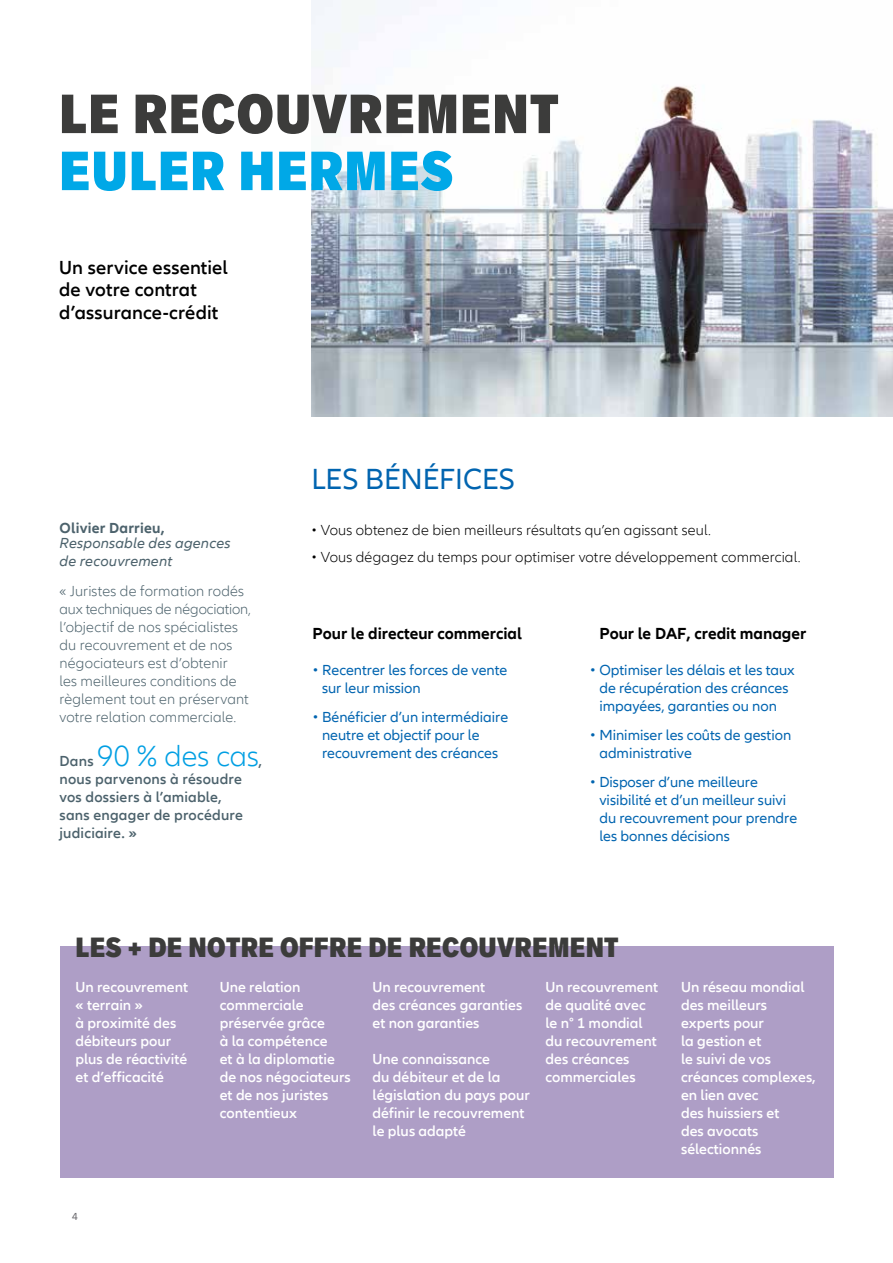
<style>
.page{position:relative;width:893px;height:1263px;background:#fff}
.page>*{position:absolute;margin:0;border:0;box-sizing:border-box;transform-origin:0 0}
.t1{font:900 condensed 54px "Applied Sans Pro";letter-spacing:.02em;color:#3c3c3b}
.t2{font:900 condensed 54px "Applied Sans Pro";letter-spacing:.02em;color:#00a8e7}
.t3{font:300 30px "Allianz Neo";color:#009fe3}
.t4{font:30px "Allianz Neo";color:#0064b0}
.t5{font:900 condensed 27px "Applied Sans Pro";letter-spacing:.01em;color:#3c3c3b}
.t6{font:600 19.5px/22.5px "Allianz Neo";letter-spacing:.005em;color:#000}
.t7{font:700 16.5px "Allianz Neo";color:#000}
.t8{font:600 15px/18px "Allianz Neo";color:#fff}
.t9{font:15px/18px "Allianz Neo";color:#0064b0}
.t10{font:300 15px/18px "Allianz Neo";letter-spacing:.01em;color:#4c626c}
.t11{font:300 15px "Allianz Neo";letter-spacing:.01em;color:#000}
.t12{font:600 15px/18px "Allianz Neo";letter-spacing:.015em;color:#4c626c}
.t13{font:italic 15px/18px "Allianz Neo";letter-spacing:.01em;color:#4c626c}
.t14{font:700 15px "Allianz Neo";letter-spacing:.015em;color:#4c626c}
.t15{font:10.5px "Allianz Neo";color:#67666b}
.s1{font-weight:600;font-size:15px;color:#4c626c}
</style>
<div class="page">
<div style="left:60px;top:946px;width:773px;height:232px;background:#ae9ec6"></div>
<img style="left:311px;top:1px;width:582px;height:415px">
<h1 class="t1" style="left:59px;top:81px;width:501px">LE RECOUVREMENT</h1>
<h1 class="t2" style="left:59px;top:138px;width:395px">EULER HERMES</h1>
<h3 class="t6" style="left:59px;top:257px;width:170px">Un service essentiel de votre contrat d’assurance-crédit</h3>
<p class="t14" style="left:60px;top:520px;width:107px">Olivier Darrieu,</p>
<p class="t13" style="left:60px;top:535px;width:173px">Responsable des agences de recouvrement</p>
<p class="t10" style="left:60px;top:582px;width:193px">« Juristes de formation rodés aux techniques de négociation, l’objectif de nos spécialistes du recouvrement et de nos négociateurs est d’obtenir<br>les meilleures conditions de règlement tout en préservant votre relation commerciale.</p>
<h2 class="t3" style="left:60px;top:739px;width:204px"><span class="s1">Dans</span> 90 % des cas<span class="s1">,</span></h2>
<p class="t12" style="left:60px;top:770px;width:185px">nous parvenons à résoudre vos dossiers à l’amiable, sans engager de procédure judiciaire. »</p>
<h2 class="t4" style="left:311px;top:462px;width:205px">LES BÉNÉFICES</h2>
<p class="t11" style="left:311px;top:522px;width:401px">• Vous obtenez de bien meilleurs résultats qu’en agissant seul.</p>
<p class="t11" style="left:311px;top:549px;width:491px">• Vous dégagez du temps pour optimiser votre développement commercial.</p>
<p class="t7" style="left:313px;top:623px;width:211px">Pour le directeur commercial</p>
<p class="t7" style="left:599px;top:623px;width:208px">Pour le DAF, credit manager</p>
<p class="t9" style="left:322px;top:662px;width:187px;text-indent:-10px">• Recentrer les forces de vente sur leur mission</p>
<p class="t9" style="left:322px;top:708px;width:188px;text-indent:-10px">• Bénéficier d’un intermédiaire neutre et objectif pour le recouvrement des créances</p>
<p class="t9" style="left:590px;top:662px;width:207px;text-align:center">• Optimiser les délais et les taux de récupération des créances impayées, garanties ou non</p>
<p class="t9" style="left:599px;top:726px;width:193px;text-indent:-10px">• Minimiser les coûts de gestion administrative</p>
<p class="t9" style="left:599px;top:773px;width:199px;text-indent:-10px">• Disposer d’une meilleure visibilité et d’un meilleur suivi du recouvrement pour prendre les bonnes décisions</p>
<h3 class="t5" style="left:75px;top:930px;width:545px">LES + DE NOTRE OFFRE DE RECOUVREMENT</h3>
<p class="t8" style="left:75px;top:978px;width:114px">Un recouvrement « terrain »<br>à proximité des débiteurs pour plus de réactivité et d’efficacité</p>
<p class="t8" style="left:220px;top:978px;width:133px">Une relation commerciale préservée grâce<br>à la compétence<br>et à la diplomatie de nos négociateurs et de nos juristes contentieux</p>
<p class="t8" style="left:545px;top:978px;width:114px">Un recouvrement de qualité avec le n° 1 mondial du recouvrement des créances commerciales</p>
<p class="t8" style="left:681px;top:978px;width:136px">Un réseau mondial des meilleurs experts pour<br>la gestion et<br>le suivi de vos créances complexes, en lien avec<br>des huissiers et<br>des avocats sélectionnés</p>
<p class="t8" style="left:373px;top:978px;width:151px">Un recouvrement<br>des créances garanties et non garanties</p>
<p class="t8" style="left:373px;top:1050px;width:159px">Une connaissance<br>du débiteur et de la législation du pays pour définir le recouvrement le plus adapté</p>
<p class="t15" style="left:72px;top:1211px;width:7px">4</p>
</div>
